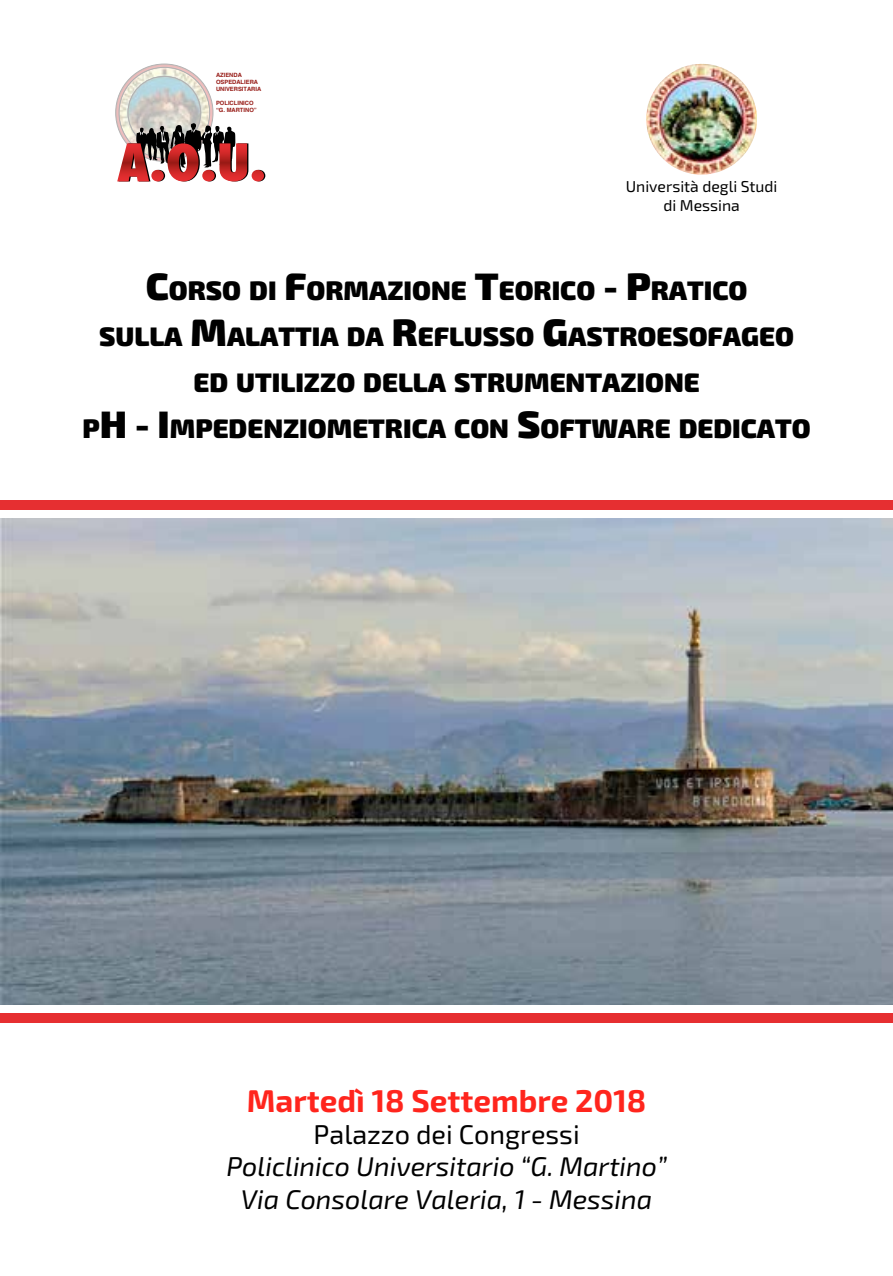
<style>
.page{position:relative;width:893px;height:1276px;background:#fff}
.page>*{position:absolute;margin:0;border:0;box-sizing:border-box;transform-origin:0 0}
.t1{font:700 31.5px "Exo 2.0";color:#ff251d}
.t2{font:italic 27px/32.4px "Exo 2.0";color:#000;text-align:center}
.t3{font:27px "Exo 2.0";color:#000}
.t4{font:900 26.78px/45.9px "Exo 2.0";color:#000;text-align:center}
.t5{font:15.75px/18.9px "Exo 2.0";color:#000;text-align:center}
.t6{font:700 5.85px/7px "Helvetica";color:#961914}
.s1{font-size:38.25px}
</style>
<div class="page">
<div style="left:0;top:1013px;width:893px;height:9px;background:#e62f31"></div>
<div style="left:0;top:501px;width:893px;height:9px;background:#e62f31"></div>
<img style="left:0;top:518px;width:893px;height:487px">
<img style="left:660px;top:64px;width:43px;height:19px">
<svg style="left:115px;top:64px;width:150px;height:117px"></svg>
<p class="t6" style="left:216px;top:71px;width:47px">AZIENDA<br>OSPEDALIERA<br>UNIVERSITARIA</p>
<p class="t6" style="left:216px;top:99px;width:42px">POLICLINICO “G. MARTINO”</p>
<p class="t5" style="left:626px;top:177px;width:153px">Università degli Studi di Messina</p>
<p class="t4" style="left:82px;top:268px;width:730px"><span class="s1">C</span>ORSO DI <span class="s1">F</span>ORMAZIONE <span class="s1">T</span>EORICO <span class="s1">- P</span>RATICO<br>SULLA <span class="s1">M</span>ALATTIA DA <span class="s1">R</span>EFLUSSO <span class="s1">G</span>ASTROESOFAGEO ED UTILIZZO DELLA STRUMENTAZIONE<br>P<span class="s1">H - I</span>MPEDENZIOMETRICA CON <span class="s1">S</span>OFTWARE DEDICATO</p>
<p class="t1" style="left:247px;top:1081px;width:401px">Martedì 18 Settembre 2018</p>
<p class="t3" style="left:314px;top:1118px;width:268px">Palazzo dei Congressi</p>
<p class="t2" style="left:226px;top:1151px;width:442px">Policlinico Universitario “G. Martino”<br>Via Consolare Valeria, 1 - Messina</p>
</div>
